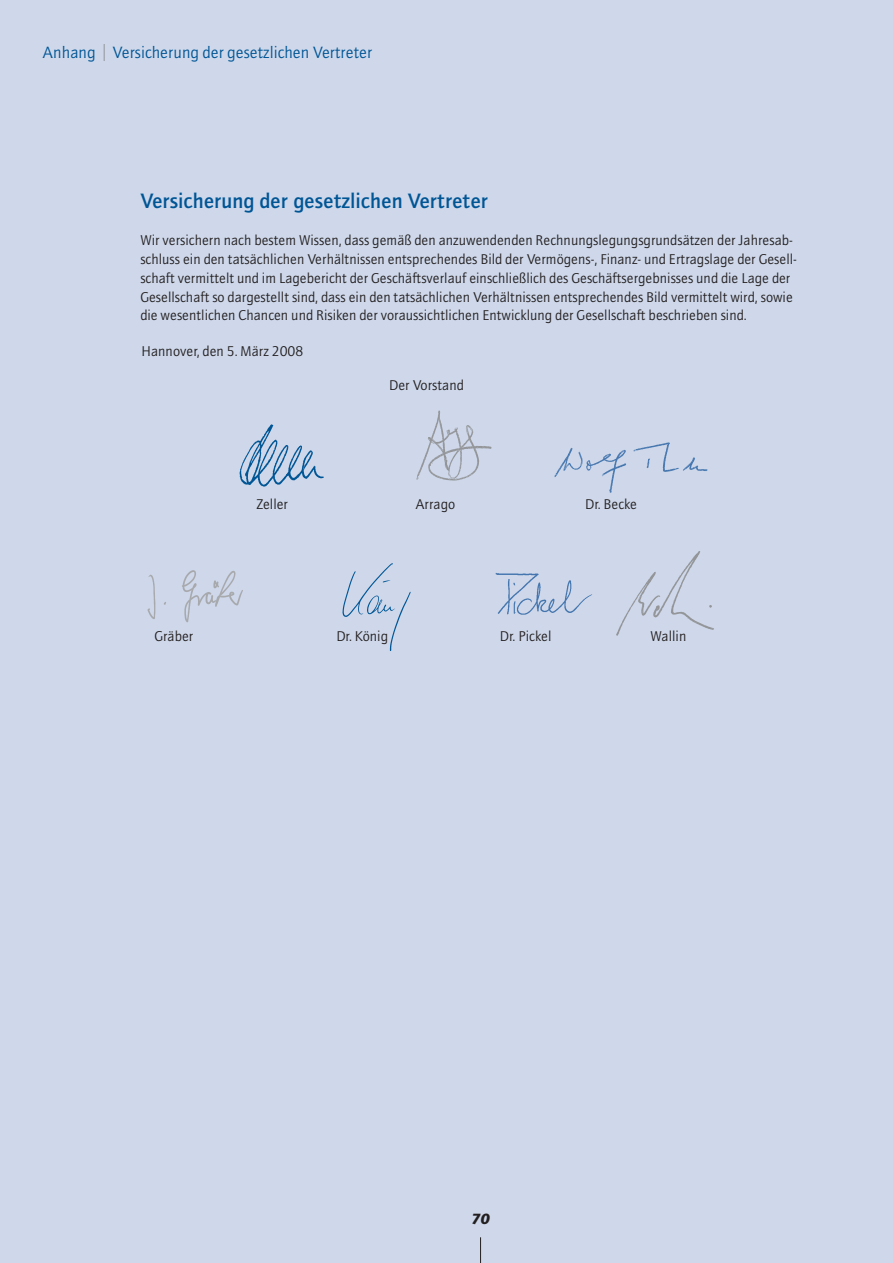
<style>
.page{position:relative;width:893px;height:1263px;background:#ced8ea}
.page>*{position:absolute;margin:0;border:0;box-sizing:border-box;transform-origin:0 0}
.t1{font:500 21px "AT Quay Sans";color:#005595}
.t2{font:16.5px "AT Quay Sans";color:#005595}
.t3{font:italic 900 15px "AT Quay Sans";color:#231f20}
.t4{font:14.25px/18.8px "AT Quay Sans";color:#231f20}
</style>
<div class="page">
<svg style="left:480px;top:1237px;width:1px;height:26px"></svg>
<svg style="left:104px;top:44px;width:1px;height:17px"></svg>
<img style="left:495px;top:573px;width:97px;height:42px">
<img style="left:239px;top:424px;width:85px;height:63px">
<img style="left:616px;top:551px;width:98px;height:85px">
<img style="left:147px;top:570px;width:96px;height:53px">
<img style="left:416px;top:410px;width:76px;height:71px">
<img style="left:554px;top:442px;width:154px;height:51px">
<img style="left:342px;top:563px;width:69px;height:88px">
<p class="t2" style="left:43px;top:46px;width:331px">Anhang Versicherung der gesetzlichen Vertreter</p>
<h1 class="t1" style="left:140px;top:192px;width:349px">Versicherung der gesetzlichen Vertreter</h1>
<p class="t4" style="left:140px;top:232px;width:658px">Wir versichern nach bestem Wissen, dass gemäß den anzuwendenden Rechnungslegungsgrundsätzen der Jahresab&shy;schluss ein den tatsächlichen Verhältnissen entsprechendes Bild der Vermögens-, Finanz- und Ertragslage der Gesell&shy;schaft vermittelt und im Lagebericht der Geschäftsverlauf einschließlich des Geschäftsergebnisses und die Lage der Gesellschaft so dargestellt sind, dass ein den tatsächlichen Verhältnissen entsprechendes Bild vermittelt wird, sowie die wesentlichen Chancen und Risiken der voraussichtlichen Entwicklung der Gesellschaft beschrieben sind.</p>
<p class="t4" style="left:142px;top:343px;width:163px">Hannover, den 5. März 2008</p>
<p class="t4" style="left:389px;top:377px;width:76px">Der Vorstand</p>
<p class="t4" style="left:256px;top:495px;width:33px">Zeller</p>
<p class="t4" style="left:415px;top:495px;width:41px">Arrago</p>
<p class="t4" style="left:585px;top:495px;width:54px">Dr. Becke</p>
<p class="t4" style="left:154px;top:627px;width:41px">Gräber</p>
<p class="t4" style="left:336px;top:627px;width:53px">Dr. König</p>
<p class="t4" style="left:500px;top:627px;width:53px">Dr. Pickel</p>
<p class="t4" style="left:650px;top:627px;width:37px">Wallin</p>
<p class="t3" style="left:471px;top:1212px;width:20px">70</p>
</div>
